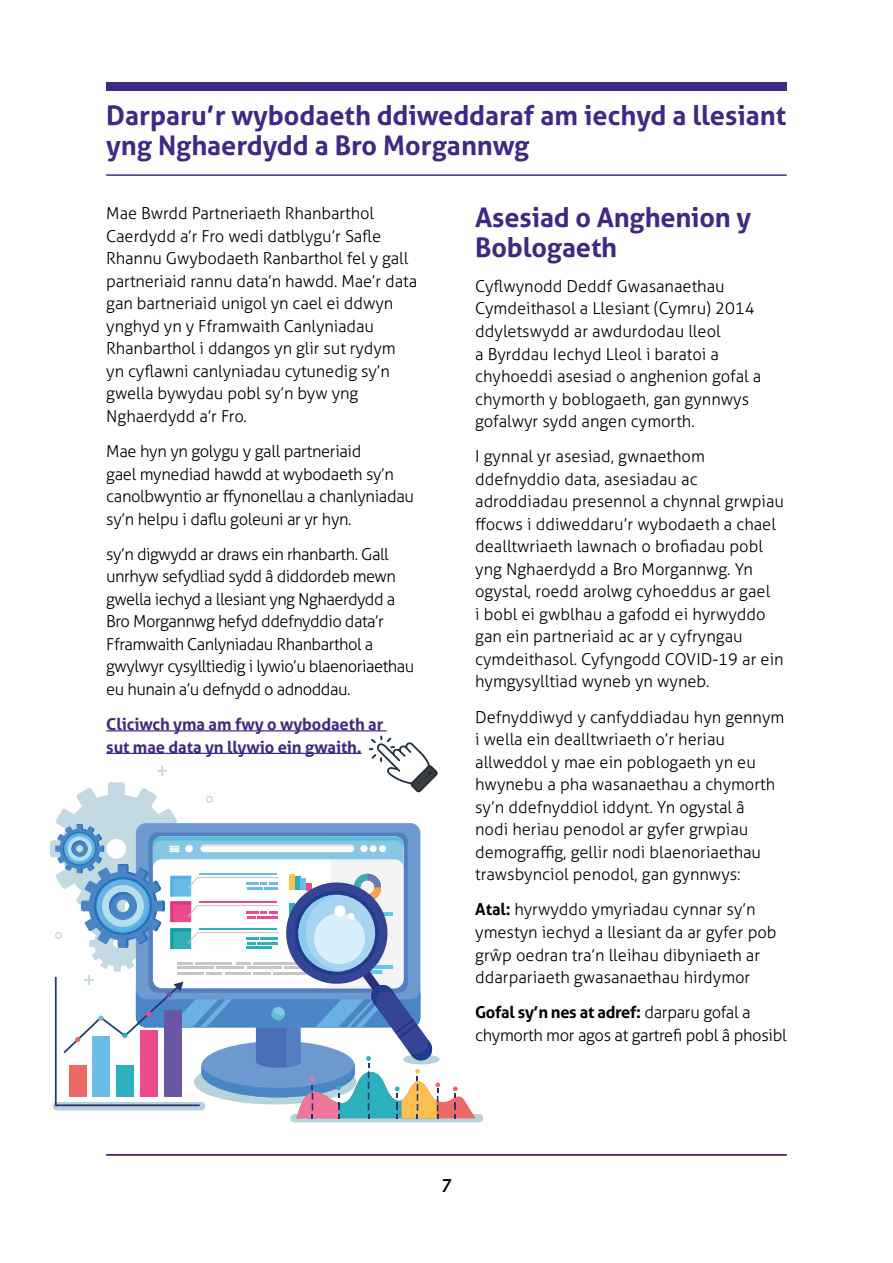
<style>
.page{position:relative;width:893px;height:1263px;background:#fff}
.page>*{position:absolute;margin:0;border:0;box-sizing:border-box;transform-origin:0 0}
.t1{font:700 27px/30px "Aller";color:#412884}
.t2{font:italic 700 18px "Lato";color:#000}
.t3{font:300 16.5px/22.5px "Aller";color:#000}
.t4{font:300 16.5px/22.5px "Aller";letter-spacing:-.03em;color:#000}
.t5{font:300 16.5px/22.5px "Aller";letter-spacing:-.02em;color:#000}
.t6{font:700 16.5px/22.5px "Aller";letter-spacing:-.005em;color:#412884}
.s1{font-weight:700}
</style>
<div class="page">
<hr style="left:106px;top:174px;width:681px;height:2px;background:#412884">
<hr style="left:106px;top:1154px;width:681px;height:1px;background:#412884">
<div style="left:106px;top:82px;width:681px;height:8px;background:#412884"></div>
<hr style="left:106px;top:730px;width:281px;height:1px;background:#412884">
<svg style="left:290px;top:1114px;width:193px;height:8px"></svg>
<svg style="left:50px;top:736px;width:425px;height:382px"></svg>
<h1 class="t1" style="left:106px;top:100px;width:681px">Darparu’r wybodaeth ddiweddaraf am iechyd a llesiant yng Nghaerdydd a Bro Morgannwg</h1>
<p class="t3" style="left:106px;top:202px;width:312px">Mae Bwrdd Partneriaeth Rhanbarthol Caerdydd a’r Fro wedi datblygu’r Safle Rhannu Gwybodaeth Ranbarthol fel y gall partneriaid rannu data’n hawdd. Mae’r data gan bartneriaid unigol yn cael ei ddwyn ynghyd yn y Fframwaith Canlyniadau Rhanbarthol i ddangos yn glir sut rydym yn cyflawni canlyniadau cytunedig sy’n gwella bywydau pobl sy’n byw yng Nghaerdydd a’r Fro.</p>
<p class="t5" style="left:106px;top:440px;width:309px">Mae hyn yn golygu y gall partneriaid<br>gael mynediad hawdd at wybodaeth sy’n canolbwyntio ar ffynonellau a chanlyniadau sy’n helpu i daflu goleuni ar yr hyn.</p>
<p class="t4" style="left:106px;top:542px;width:309px">sy’n digwydd ar draws ein rhanbarth. Gall unrhyw sefydliad sydd â diddordeb mewn gwella iechyd a llesiant yng Nghaerdydd a Bro Morgannwg hefyd ddefnyddio data’r Fframwaith Canlyniadau Rhanbarthol a gwylwyr cysylltiedig i lywio’u blaenoriaethau eu hunain a’u defnydd o adnoddau.</p>
<p class="t6" style="left:106px;top:713px;width:279px">Cliciwch yma am fwy o wybodaeth ar sut mae data yn llywio ein gwaith.</p>
<h1 class="t1" style="left:475px;top:202px;width:277px">Asesiad o Anghenion y<br>Boblogaeth</h1>
<p class="t3" style="left:475px;top:275px;width:288px">Cyflwynodd Deddf Gwasanaethau Cymdeithasol a Llesiant (Cymru) 2014 ddyletswydd ar awdurdodau lleol<br>a Byrddau Iechyd Lleol i baratoi a chyhoeddi asesiad o anghenion gofal a chymorth y boblogaeth, gan gynnwys gofalwyr sydd angen cymorth.</p>
<p class="t3" style="left:475px;top:445px;width:310px">I gynnal yr asesiad, gwnaethom ddefnyddio data, asesiadau ac adroddiadau presennol a chynnal grwpiau ffocws i ddiweddaru’r wybodaeth a chael dealltwriaeth lawnach o brofiadau pobl yng Nghaerdydd a Bro Morgannwg. Yn ogystal, roedd arolwg cyhoeddus ar gael<br>i bobl ei gwblhau a gafodd ei hyrwyddo gan ein partneriaid ac ar y cyfryngau cymdeithasol. Cyfyngodd COVID-19 ar ein hymgysylltiad wyneb yn wyneb.</p>
<p class="t3" style="left:475px;top:705px;width:311px">Defnyddiwyd y canfyddiadau hyn gennym i wella ein dealltwriaeth o’r heriau allweddol y mae ein poblogaeth yn eu hwynebu a pha wasanaethau a chymorth sy’n ddefnyddiol iddynt. Yn ogystal â<br>nodi heriau penodol ar gyfer grwpiau demograffig, gellir nodi blaenoriaethau trawsbynciol penodol, gan gynnwys:</p>
<p class="t3" style="left:475px;top:898px;width:303px"><span class="s1">Atal:</span> hyrwyddo ymyriadau cynnar sy’n ymestyn iechyd a llesiant da ar gyfer pob grŵp oedran tra’n lleihau dibyniaeth ar ddarpariaeth gwasanaethau hirdymor</p>
<p class="t5" style="left:475px;top:1001px;width:313px"><span class="s1">Gofal sy’n nes at adref:</span> darparu gofal a chymorth mor agos at gartrefi pobl â phosibl</p>
<p class="t2" style="left:441px;top:1173px;width:12px">7</p>
</div>
